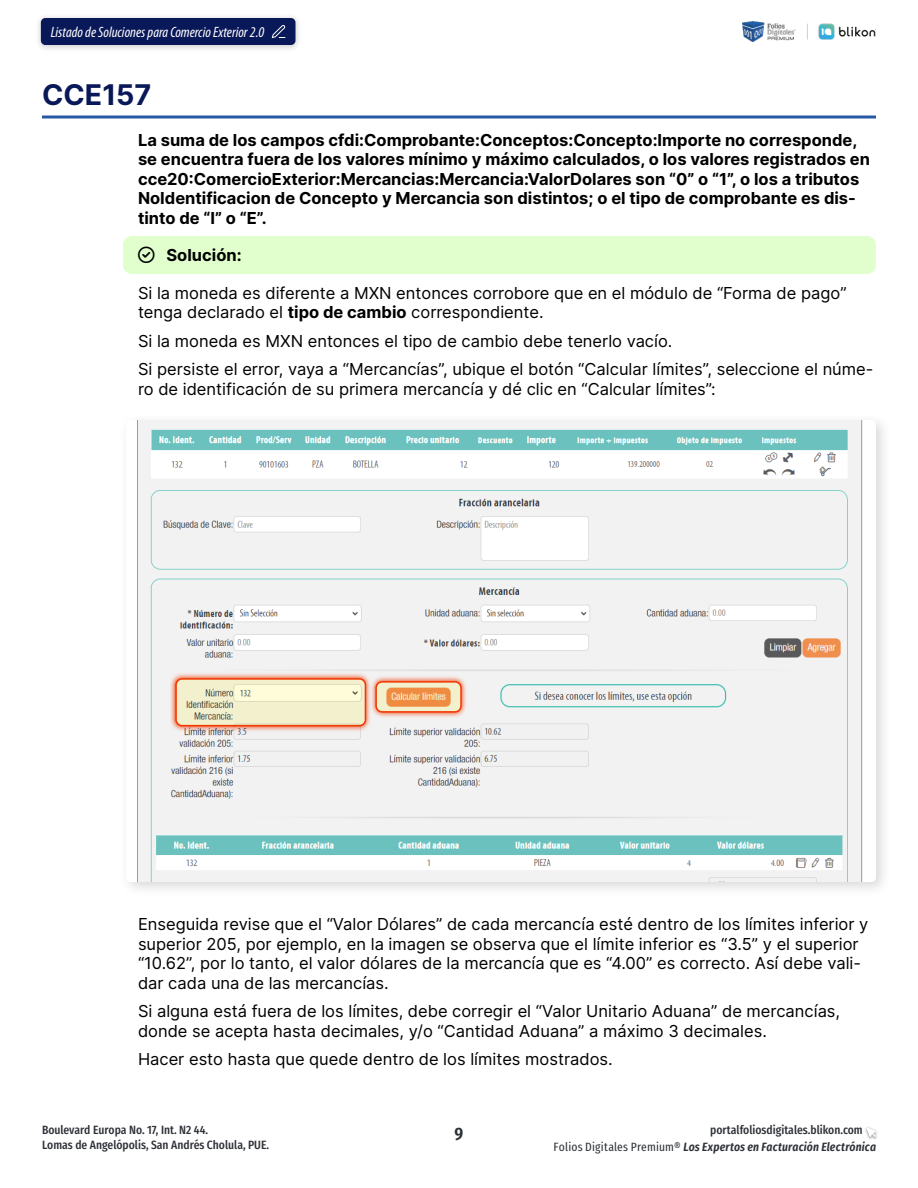
<style>
.page{position:relative;width:918px;height:1188px;background:#fff}
.page>*{position:absolute;margin:0;border:0;box-sizing:border-box;transform-origin:0 0}
.Heading{font:700 28.5px "Inter";color:#091858}
.t1{font:600 18px "Fira Sans Condensed";color:#2d3037}
.Párrafo{font:16.5px/19.5px "Inter";color:#000}
.Descripción{font:700 16.5px/19.5px "Inter";color:#000}
.t2{font:italic condensed 15px "Myriad Pro";color:#fff}
.t3{font:500 12px "Fira Sans Condensed";color:#2d3037}
.t4{font:italic 600 12px "Fira Sans Condensed";letter-spacing:.015em;color:#2d3037}
.s1{font-weight:700}
.s2{font-weight:400;font-style:normal}
</style>
<div class="page">
<img style="left:743px;top:21px;width:133px;height:21px">
<svg style="left:865px;top:1127px;width:12px;height:12px"></svg>
<div style="left:35px;top:13px;width:267px;height:40px;background:#000;opacity:.2"></div>
<div style="left:41px;top:18px;width:255px;height:27px;background:#091858;border-radius:4px"></div>
<svg style="left:271px;top:25px;width:15px;height:13px"></svg>
<hr style="left:42px;top:116px;width:834px;height:2px;background:#2859a4">
<div style="left:123px;top:236px;width:753px;height:38px;background:#e0ffcc;border-radius:9px"></div>
<div style="left:119px;top:413px;width:772px;height:485px;background:#000;opacity:.15"></div>
<img style="left:126px;top:420px;width:750px;height:462px">
<svg style="left:170px;top:673px;width:202px;height:59px;background:#edbfb1"></svg>
<svg style="left:176px;top:679px;width:189px;height:47px;background:#edebc9"></svg>
<div style="left:175px;top:678px;width:191px;height:48px;border:2px solid #ff3b00;border-radius:6px"></div>
<svg style="left:370px;top:675px;width:97px;height:43px"></svg>
<svg style="left:376px;top:682px;width:85px;height:30px;background:#f0be87"></svg>
<div style="left:375px;top:681px;width:87px;height:32px;border:2px solid #ff3b00;border-radius:6px"></div>
<p class="t2" style="left:51px;top:23px;width:215px">Listado de Soluciones para Comercio Exterior 2.0</p>
<p class="Heading" style="left:42px;top:73px;width:111px">CCE157</p>
<p class="Descripción" style="left:138px;top:129px;width:734px">La suma de los campos cfdi:Comprobante:Conceptos:Concepto:Importe no corresponde, se encuentra fuera de los valores mínimo y máximo calculados, o los valores registrados en cce20:ComercioExterior:Mercancias:Mercancia:ValorDolares son “0” o “1”, o los a tributos NoIdentificacion de Concepto y Mercancia son distintos; o el tipo de comprobante es dis&shy;tinto de “I” o “E”.</p>
<p class="Descripción" style="left:166px;top:245px;width:77px">Solución:</p>
<p class="Párrafo" style="left:138px;top:282px;width:710px">Si la moneda es diferente a MXN entonces corrobore que en el módulo de “Forma de pago” tenga declarado el <span class="s1">tipo de cambio</span> correspondiente.</p>
<p class="Párrafo" style="left:138px;top:330px;width:536px">Si la moneda es MXN entonces el tipo de cambio debe tenerlo vacío.</p>
<p class="Párrafo" style="left:138px;top:359px;width:737px">Si persiste el error, vaya a “Mercancías”, ubique el botón “Calcular límites”, seleccione el núme&shy;ro de identificación de su primera mercancía y dé clic en “Calcular límites”:</p>
<p class="Párrafo" style="left:138px;top:914px;width:732px">Enseguida revise que el “Valor Dólares” de cada mercancía esté dentro de los límites inferior y superior 205, por ejemplo, en la imagen se observa que el límite inferior es “3.5” y el superior “10.62”, por lo tanto, el valor dólares de la mercancía que es “4.00” es correcto. Así debe vali&shy;dar cada una de las mercancías.</p>
<p class="Párrafo" style="left:138px;top:1001px;width:704px">Si alguna está fuera de los límites, debe corregir el “Valor Unitario Aduana” de mercancías, donde se acepta hasta decimales, y/o “Cantidad Aduana” a máximo 3 decimales.</p>
<p class="Párrafo" style="left:138px;top:1049px;width:476px">Hacer esto hasta que quede dentro de los límites mostrados.</p>
<p class="t3" style="left:42px;top:1119px;width:168px">Boulevard Europa No. 17, Int. N2 44.</p>
<p class="t3" style="left:710px;top:1119px;width:154px">portalfoliosdigitales.blikon.com</p>
<p class="t3" style="left:42px;top:1134px;width:229px">Lomas de Angelópolis, San Andrés Cholula, PUE.</p>
<p class="t4" style="left:554px;top:1138px;width:324px"><span class="s2">Folios Digitales Premium®</span> Los Expertos en Facturación Electrónica</p>
<p class="t1" style="left:455px;top:1117px;width:10px">9</p>
</div>
